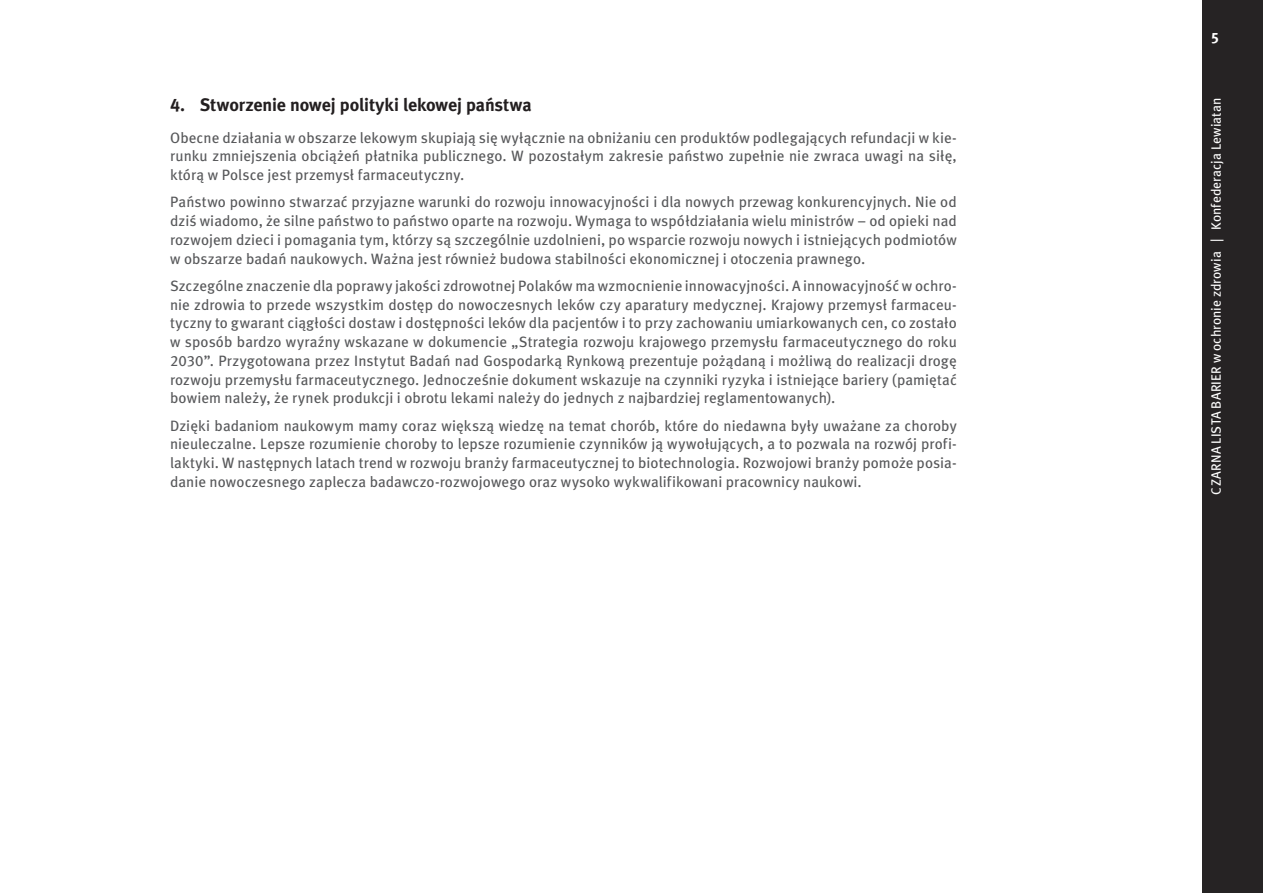
<style>
.page{position:relative;width:1263px;height:893px;background:#fff}
.page>*{position:absolute;margin:0;border:0;box-sizing:border-box;transform-origin:0 0}
.podrozdzial{font:18px "Meta Bold CELF";letter-spacing:-.005em;color:#231f20}
.txt{font:15px/18.8px "Meta Book CELF";letter-spacing:.005em;color:#57585a;text-align:justify}
.t1{font:15px "Meta Bold CELF";color:#fff}
.t2{font:13.5px "Meta Book CELF";letter-spacing:.01em;color:#fff}
</style>
<div class="page">
<div style="left:1202px;top:0;width:61px;height:893px;background:#262324"></div>
<p class="podrozdzial" style="left:170px;top:93px;width:363px">4. Stworzenie nowej polityki lekowej państwa</p>
<p class="txt" style="left:170px;top:128px;width:788px">Obecne działania w obszarze lekowym skupiają się wyłącznie na obniżaniu cen produktów podlegających refundacji w kie&shy;runku zmniejszenia obciążeń płatnika publicznego. W pozostałym zakresie państwo zupełnie nie zwraca uwagi na siłę, którą w Polsce jest przemysł farmaceutyczny.</p>
<p class="txt" style="left:170px;top:193px;width:788px">Państwo powinno stwarzać przyjazne warunki do rozwoju innowacyjności i dla nowych przewag konkurencyjnych. Nie od dziś wiadomo, że silne państwo to państwo oparte na rozwoju. Wymaga to współdziałania wielu ministrów – od opieki nad rozwojem dzieci i pomagania tym, którzy są szczególnie uzdolnieni, po wsparcie rozwoju nowych i istniejących podmiotów w obszarze badań naukowych. Ważna jest również budowa stabilności ekonomicznej i otoczenia prawnego.</p>
<p class="txt" style="left:170px;top:276px;width:788px">Szczególne znaczenie dla poprawy jakości zdrowotnej Polaków ma wzmocnienie innowacyjności. A innowacyjność w ochro&shy;nie zdrowia to przede wszystkim dostęp do nowoczesnych leków czy aparatury medycznej. Krajowy przemysł farmaceu&shy;tyczny to gwarant ciągłości dostaw i dostępności leków dla pacjentów i to przy zachowaniu umiarkowanych cen, co zostało w sposób bardzo wyraźny wskazane w dokumencie „Strategia rozwoju krajowego przemysłu farmaceutycznego do roku 2030”. Przygotowana przez Instytut Badań nad Gospodarką Rynkową prezentuje pożądaną i możliwą do realizacji drogę rozwoju przemysłu farmaceutycznego. Jednocześnie dokument wskazuje na czynniki ryzyka i istniejące bariery (pamiętać bowiem należy, że rynek produkcji i obrotu lekami należy do jednych z najbardziej reglamentowanych).</p>
<p class="txt" style="left:170px;top:416px;width:788px">Dzięki badaniom naukowym mamy coraz większą wiedzę na temat chorób, które do niedawna były uważane za choroby nieuleczalne. Lepsze rozumienie choroby to lepsze rozumienie czynników ją wywołujących, a to pozwala na rozwój profi&shy;laktyki. W następnych latach trend w rozwoju branży farmaceutycznej to biotechnologia. Rozwojowi branży pomoże posia&shy;danie nowoczesnego zaplecza badawczo-rozwojowego oraz wysoko wykwalifikowani pracownicy naukowi.</p>
<p class="t1" style="left:1211px;top:28px;width:10px">5</p>
<p class="t2" style="left:1208px;top:494px;width:398px;rotate:-90deg">CZARNA LISTA BARIER w ochronie zdrowia | Konfederacja Lewiatan</p>
</div>
